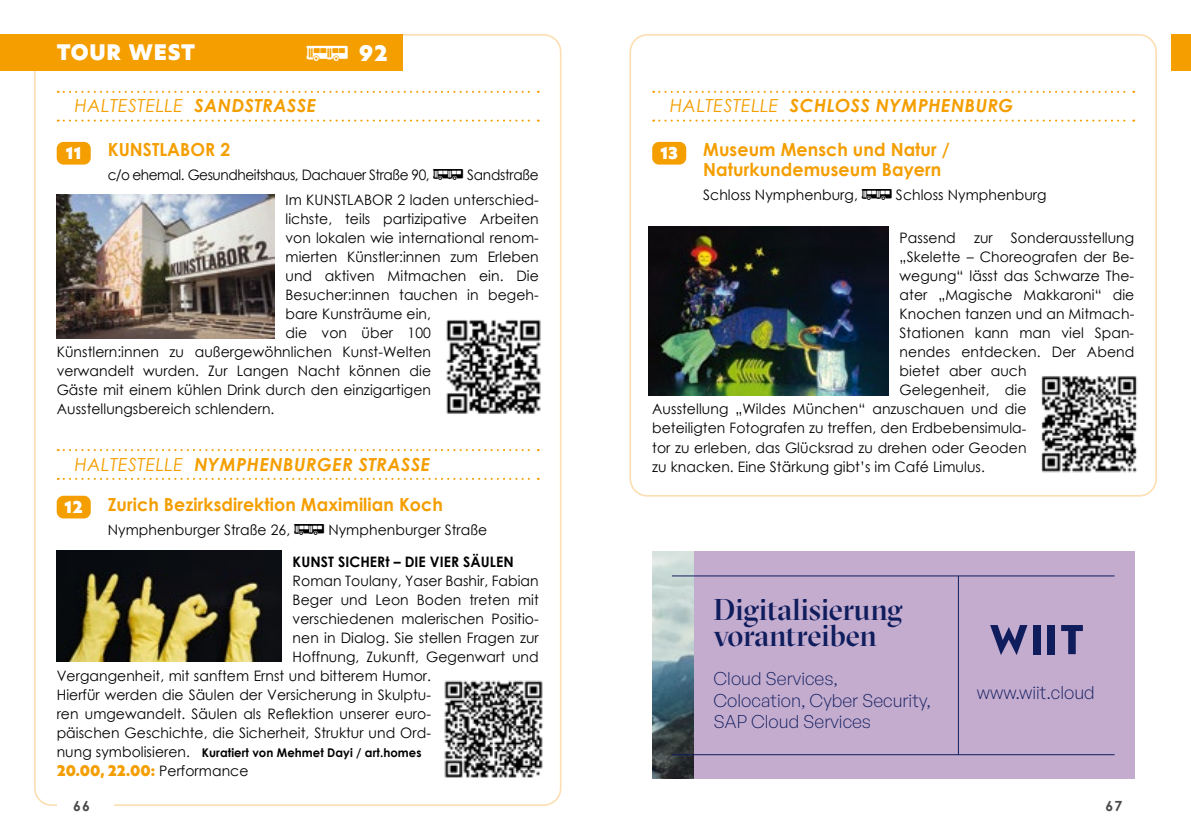
<style>
.page{position:relative;width:1191px;height:840px;background:#fff}
.page>*{position:absolute;margin:0;border:0;box-sizing:border-box;transform-origin:0 0}
.t1{font:500 30px/26px "GT Sectra Display";letter-spacing:-.005em;color:#101d5d}
.t2{font:21px "New Hero Super";letter-spacing:.035em;color:#fff}
.t3{font:700 18px/20px "Century Gothic";letter-spacing:.005em;color:#f49e00}
.t4{font:300 18px/21.6px "General Sans";color:#101d5d}
.t5{font:italic 700 18px "Century Gothic";letter-spacing:.025em;color:#f49e00}
.t6{font:italic 18px "Century Gothic";letter-spacing:.025em;color:#f49e00}
.t7{font:16px "New Hero Super";color:#fff}
.t8{font:14.4px "Century Gothic";letter-spacing:.005em;color:#000}
.t9{font:14.4px/25.2px "Century Gothic";letter-spacing:-.02em;color:#000;text-align:right;scale:.94 1}
.t10{font:700 14.4px "Century Gothic";letter-spacing:.005em;color:#000}
.t11{font:14.4px "New Hero Super";letter-spacing:.005em;color:#f49e00}
.t12{font:700 14px "Century Gothic";color:#4b4b4d}
.t13{font:700 12px "Century Gothic";letter-spacing:.005em;color:#000}
.s1{font-family:"Glyphyx One NF";font-size:27.6px}
.s2{font-weight:700}
.s3{font-weight:400}
.s4{font-family:"Glyphyx One NF";font-size:20px}
.s5{font-weight:400;font-size:14.4px}
.s6{font-family:"Century Gothic";color:#000}
</style>
<div class="page">
<div style="left:652px;top:551px;width:482px;height:227px;background:#c4accf"></div>
<img style="left:652px;top:551px;width:41px;height:227px">
<hr style="left:672px;top:575px;width:442px;height:1px;background:#101d5d">
<hr style="left:672px;top:754px;width:442px;height:1px;background:#101d5d">
<hr style="left:958px;top:575px;width:1px;height:179px;background:#101d5d">
<div style="left:1032px;top:624px;width:8px;height:29px;background:#101d5d"></div>
<div style="left:1047px;top:624px;width:7px;height:29px;background:#101d5d"></div>
<svg style="left:1061px;top:625px;width:21px;height:28px"></svg>
<svg style="left:990px;top:625px;width:37px;height:29px"></svg>
<div style="left:629px;top:34px;width:528px;height:462px;border:2px solid #fddeb1;border-radius:17px"></div>
<div style="left:1171px;top:34px;width:20px;height:37px;background:#f49e00"></div>
<img style="left:648px;top:226px;width:240px;height:169px">
<div style="left:652px;top:142px;width:34px;height:22px;background:#f49e00;border-radius:7px"></div>
<img style="left:1041px;top:376px;width:96px;height:97px">
<div style="left:0;top:34px;width:403px;height:37px;background:#f49e00"></div>
<img style="left:57px;top:194px;width:217px;height:144px">
<img style="left:57px;top:550px;width:224px;height:111px">
<div style="left:57px;top:142px;width:34px;height:22px;background:#f49e00;border-radius:7px"></div>
<div style="left:57px;top:495px;width:34px;height:23px;background:#f49e00;border-radius:7px"></div>
<img style="left:446px;top:319px;width:95px;height:95px">
<img style="left:444px;top:680px;width:99px;height:98px">
<svg style="left:653px;top:91px;width:481px;height:2px"></svg>
<svg style="left:653px;top:119px;width:481px;height:2px"></svg>
<svg style="left:58px;top:91px;width:481px;height:2px"></svg>
<svg style="left:58px;top:119px;width:481px;height:2px"></svg>
<svg style="left:58px;top:449px;width:481px;height:2px"></svg>
<svg style="left:58px;top:477px;width:481px;height:2px"></svg>
<h2 class="t2" style="left:57px;top:38px;width:140px">TOUR WEST</h2>
<h2 class="t2" style="left:306px;top:38px;width:83px"><span class="s1">)</span> 92</h2>
<p class="t6" style="left:75px;top:93px;width:243px">HALTESTELLE <span class="s2">SANDSTRASSE</span></p>
<p class="t5" style="left:670px;top:92px;width:345px"><span class="s3">HALTESTELLE</span> SCHLOSS NYMPHENBURG</p>
<p class="t3" style="left:108px;top:139px;width:124px">KUNSTLABOR 2</p>
<p class="t9" style="left:108px;top:162px;width:460px">c/o ehemal. Gesundheitshaus, Dachauer Straße 90, <span class="s4">)</span> Sandstraße<br>Im KUNSTLABOR 2 laden unterschied-</p>
<p class="t8" style="left:285px;top:209px;width:255px">lichste, teils partizipative Arbeiten</p>
<p class="t8" style="left:285px;top:228px;width:255px">von lokalen wie international renom-</p>
<p class="t8" style="left:285px;top:247px;width:255px">mierten Künstler:innen zum Erleben</p>
<p class="t8" style="left:285px;top:266px;width:255px">und aktiven Mitmachen ein. Die</p>
<p class="t8" style="left:285px;top:285px;width:255px">Besucher:innen tauchen in begeh-</p>
<p class="t8" style="left:285px;top:304px;width:147px">bare Kunsträume ein,</p>
<p class="t8" style="left:285px;top:323px;width:147px">die von über 100</p>
<p class="t8" style="left:57px;top:342px;width:376px">Künstlern:innen zu außergewöhnlichen Kunst-Welten</p>
<p class="t8" style="left:57px;top:361px;width:376px">verwandelt wurden. Zur Langen Nacht können die</p>
<p class="t8" style="left:57px;top:380px;width:376px">Gäste mit einem kühlen Drink durch den einzigartigen</p>
<p class="t8" style="left:57px;top:399px;width:219px">Ausstellungsbereich schlendern.</p>
<p class="t7" style="left:66px;top:142px;width:17px">11</p>
<p class="t5" style="left:75px;top:450px;width:357px"><span class="s3">HALTESTELLE</span> NYMPHENBURGER STRASSE</p>
<p class="t3" style="left:108px;top:493px;width:337px">Zurich Bezirksdirektion Maximilian Koch</p>
<p class="t8" style="left:108px;top:519px;width:381px">Nymphenburger Straße 26, <span class="s4">)</span> Nymphenburger Straße</p>
<p class="t10" style="left:293px;top:550px;width:223px">KUNST SICHERt – DIE VIER SÄULEN</p>
<p class="t8" style="left:293px;top:570px;width:248px">Roman Toulany, Yaser Bashir, Fabian</p>
<p class="t8" style="left:293px;top:589px;width:248px">Beger und Leon Boden treten mit</p>
<p class="t8" style="left:293px;top:608px;width:248px">verschiedenen malerischen Positio-</p>
<p class="t8" style="left:293px;top:627px;width:248px">nen in Dialog. Sie stellen Fragen zur</p>
<p class="t8" style="left:293px;top:646px;width:248px">Hoffnung, Zukunft, Gegenwart und</p>
<p class="t8" style="left:57px;top:665px;width:376px">Vergangenheit, mit sanftem Ernst und bitterem Humor.</p>
<p class="t8" style="left:57px;top:684px;width:376px">Hierfür werden die Säulen der Versicherung in Skulptu-</p>
<p class="t8" style="left:57px;top:703px;width:376px">ren umgewandelt. Säulen als Reflektion unserer euro-</p>
<p class="t8" style="left:57px;top:722px;width:376px">päischen Geschichte, die Sicherheit, Struktur und Ord-</p>
<p class="t13" style="left:57px;top:743px;width:366px"><span class="s5">nung symbolisieren.</span> Kuratiert von Mehmet Dayi / art.homes</p>
<p class="t11" style="left:57px;top:760px;width:193px">20.00, 22.00: <span class="s6">Performance</span></p>
<p class="t7" style="left:65px;top:495px;width:20px">12</p>
<p class="t12" style="left:73px;top:794px;width:18px">66</p>
<p class="t3" style="left:703px;top:139px;width:248px">Museum Mensch und Natur /<br>Naturkundemuseum Bayern</p>
<p class="t8" style="left:703px;top:185px;width:345px">Schloss Nymphenburg, <span class="s4">)</span> Schloss Nymphenburg</p>
<p class="t8" style="left:899px;top:228px;width:58px">Passend</p>
<p class="t8" style="left:974px;top:228px;width:20px">zur</p>
<p class="t8" style="left:1011px;top:228px;width:125px">Sonderausstellung</p>
<p class="t8" style="left:899px;top:247px;width:236px">„Skelette – Choreografen der Be-</p>
<p class="t8" style="left:899px;top:266px;width:236px">wegung“ lässt das Schwarze The-</p>
<p class="t8" style="left:899px;top:285px;width:236px">ater „Magische Makkaroni“ die</p>
<p class="t8" style="left:899px;top:304px;width:236px">Knochen tanzen und an Mitmach-</p>
<p class="t8" style="left:899px;top:323px;width:236px">Stationen kann man viel Span-</p>
<p class="t8" style="left:899px;top:342px;width:236px">nendes entdecken. Der Abend</p>
<p class="t8" style="left:899px;top:361px;width:128px">bietet aber auch</p>
<p class="t8" style="left:899px;top:380px;width:128px">Gelegenheit, die</p>
<p class="t8" style="left:652px;top:399px;width:376px">Ausstellung „Wildes München“ anzuschauen und die</p>
<p class="t8" style="left:652px;top:418px;width:376px">beteiligten Fotografen zu treffen, den Erdbebensimula-</p>
<p class="t8" style="left:652px;top:437px;width:376px">tor zu erleben, das Glücksrad zu drehen oder Geoden</p>
<p class="t8" style="left:652px;top:456px;width:334px">zu knacken. Eine Stärkung gibt’s im Café Limulus.</p>
<p class="t7" style="left:660px;top:142px;width:19px">13</p>
<h1 class="t1" style="left:713px;top:596px;width:191px">Digitalisierung vorantreiben</h1>
<p class="t4" style="left:713px;top:667px;width:219px">Cloud Services,<br>Colocation, Cyber Security,<br>SAP Cloud Services</p>
<p class="t4" style="left:976px;top:680px;width:120px">www.wiit.cloud</p>
<p class="t12" style="left:1105px;top:794px;width:18px">67</p>
</div>
